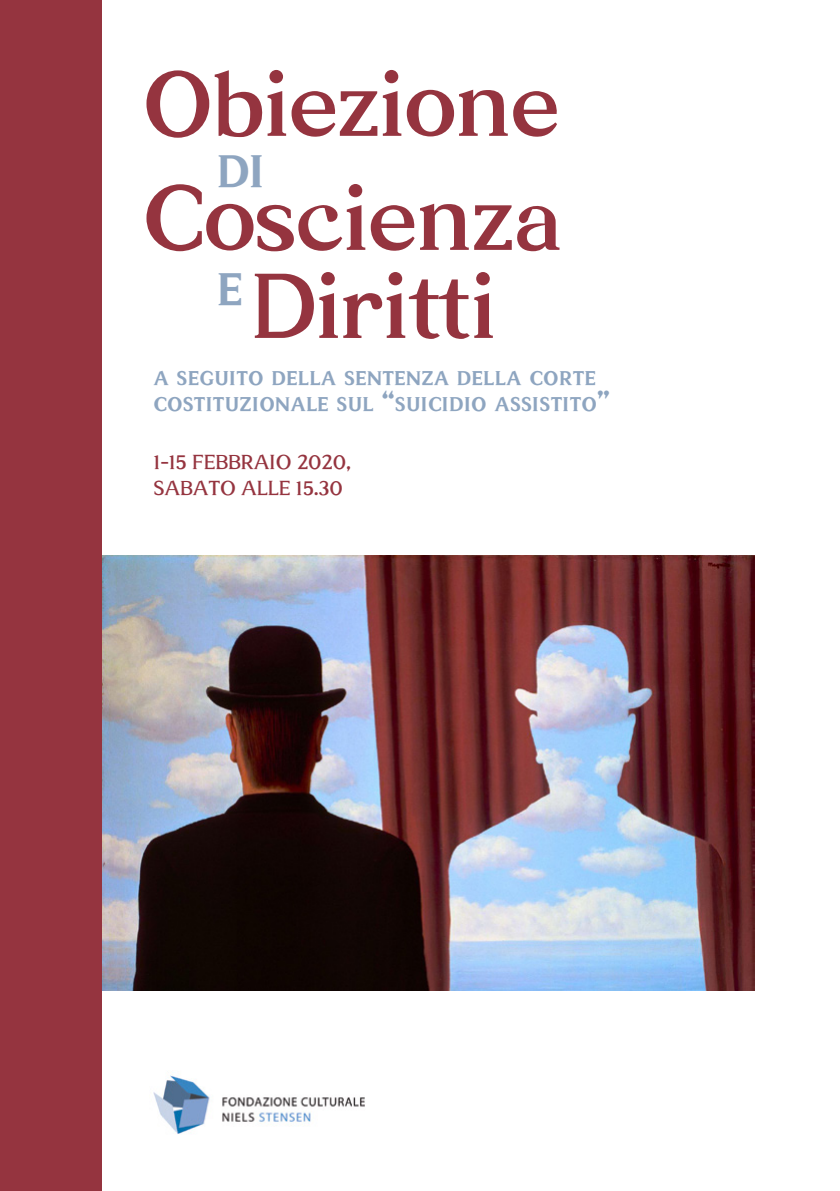
<style>
.page{position:relative;width:840px;height:1191px;background:#fff}
.page>*{position:absolute;margin:0;border:0;box-sizing:border-box;transform-origin:0 0}
.t1{font:500 90px/88px "Maniac Display";color:#95343f;text-align:center}
.t2{font:700 44.8px "Maniac Display";color:#8ea5c0}
.t3{font:20px/26px "Maniac Display";letter-spacing:.025em;color:#95343f}
.t4{font:700 19.6px/26px "Maniac Display";letter-spacing:.035em;color:#8ea5c0}
.s1{font-size:28px}
</style>
<div class="page">
<img style="left:101px;top:556px;width:653px;height:434px">
<div style="left:0;top:0;width:101px;height:1191px;background:#95343f"></div>
<img style="left:153px;top:1072px;width:212px;height:62px">
<h1 class="t1" style="left:144px;top:64px;width:417px">Obiezione</h1>
<h2 class="t2" style="left:217px;top:146px;width:49px">DI</h2>
<h1 class="t1" style="left:144px;top:178px;width:419px">Coscienza<br><sup>E</sup> Diritti</h1>
<p class="t4" style="left:154px;top:365px;width:457px">A SEGUITO DELLA SENTENZA DELLA CORTE<br>COSTITUZIONALE SUL <span class="s1">“</span>SUICIDIO ASSISTITO<span class="s1">”</span></p>
<p class="t3" style="left:154px;top:450px;width:198px">1-15 FEBBRAIO 2020,<br>SABATO ALLE 15.30</p>
</div>
